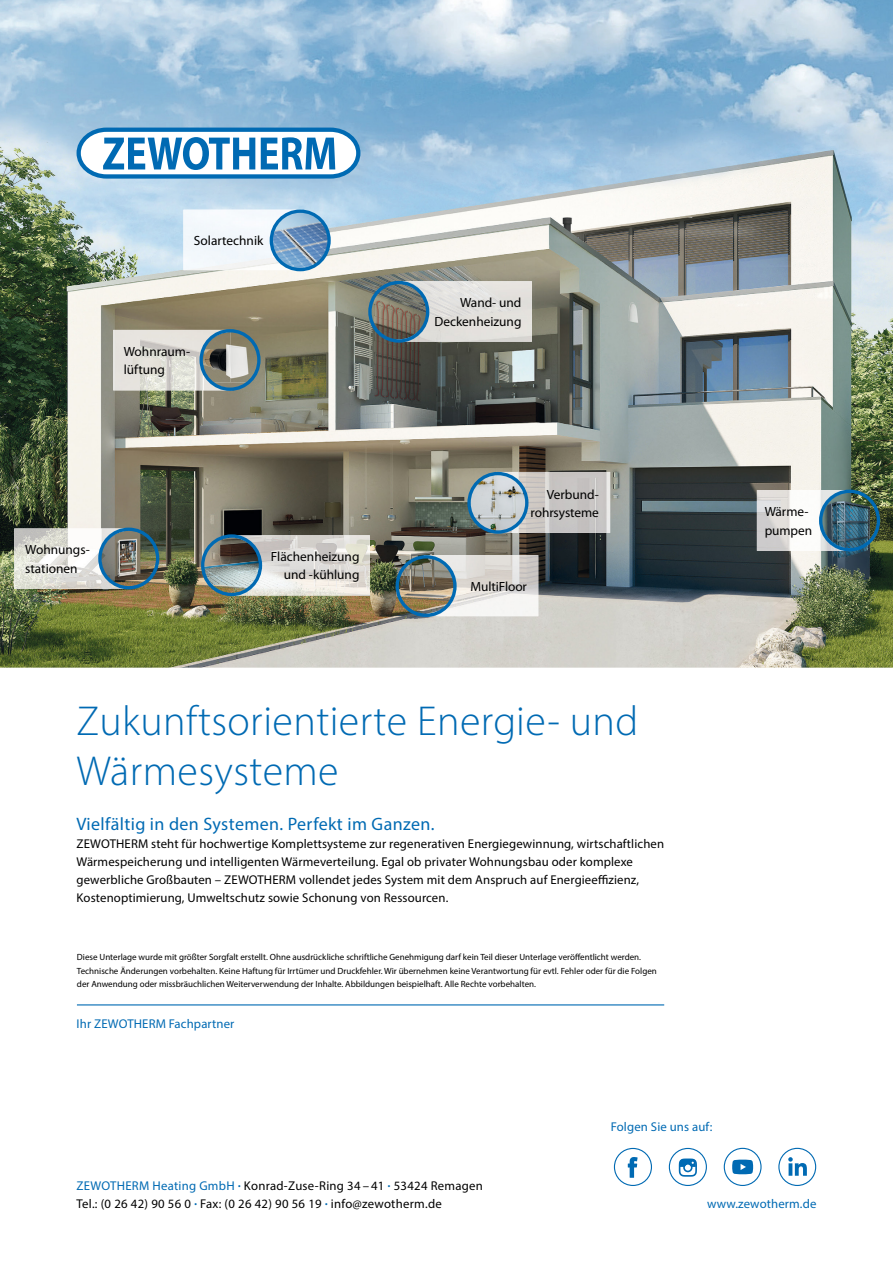
<style>
.page{position:relative;width:893px;height:1263px;background:#fff}
.page>*{position:absolute;margin:0;border:0;box-sizing:border-box;transform-origin:0 0}
.t1{font:300 42px/49.5px "Myriad Pro";letter-spacing:.01em;color:#006ab3}
.t2{font:18px "Myriad Pro";letter-spacing:.02em;color:#006ab3}
.t3{font:13.35px/18.1px "Myriad Pro";color:#000;text-align:right}
.t4{font:12.75px/18px "Myriad Pro";letter-spacing:.01em;color:#000}
.t5{font:12.75px "Myriad Pro";letter-spacing:.01em;color:#006ab3}
.t6{font:9px/13.5px "Myriad Pro";color:#000}
.s1{color:#006ab3}
</style>
<div class="page">
<img style="left:0;top:0;width:893px;height:668px">
<img style="left:503px;top:472px;width:107px;height:61px">
<img style="left:424px;top:555px;width:114px;height:61px">
<img style="left:14px;top:528px;width:117px;height:61px">
<img style="left:757px;top:490px;width:95px;height:61px">
<img style="left:113px;top:330px;width:119px;height:60px">
<img style="left:397px;top:281px;width:135px;height:61px">
<img style="left:229px;top:535px;width:141px;height:60px">
<img style="left:183px;top:210px;width:108px;height:60px">
<img style="left:469px;top:474px;width:58px;height:58px;border-radius:29px">
<div style="left:467px;top:472px;width:61px;height:62px;border:3px solid #006ab3;border-radius:50%"></div>
<div style="left:396px;top:555px;width:61px;height:62px;border:3px solid #006ab3;border-radius:50%"></div>
<div style="left:98px;top:528px;width:61px;height:61px;border:3px solid #006ab3;border-radius:50%"></div>
<div style="left:819px;top:490px;width:61px;height:61px;border:3px solid #006ab3;border-radius:50%"></div>
<img style="left:232px;top:331px;width:27px;height:51px">
<img style="left:201px;top:331px;width:31px;height:51px">
<div style="left:199px;top:329px;width:62px;height:62px;border:3px solid #006ab3;border-radius:50%"></div>
<div style="left:368px;top:281px;width:61px;height:62px;border:3px solid #006ab3;border-radius:50%"></div>
<img style="left:203px;top:561px;width:57px;height:26px">
<div style="left:201px;top:534px;width:61px;height:62px;border:3px solid #006ab3;border-radius:50%"></div>
<img style="left:271px;top:211px;width:58px;height:59px;border-radius:29px">
<div style="left:270px;top:209px;width:61px;height:62px;border:3px solid #006ab3;border-radius:50%"></div>
<hr style="left:77px;top:1004px;width:587px;height:1px;background:#006ab3">
<svg style="left:77px;top:128px;width:283px;height:51px"></svg>
<div style="left:669px;top:1148px;width:38px;height:38px;border:1px solid #006ab3;border-radius:50%"></div>
<svg style="left:679px;top:1158px;width:18px;height:19px"></svg>
<div style="left:614px;top:1148px;width:38px;height:38px;border:1px solid #006ab3;border-radius:50%"></div>
<svg style="left:628px;top:1157px;width:10px;height:21px"></svg>
<div style="left:724px;top:1148px;width:38px;height:38px;border:1px solid #006ab3;border-radius:50%"></div>
<svg style="left:732px;top:1159px;width:21px;height:15px"></svg>
<div style="left:778px;top:1148px;width:38px;height:38px;border:1px solid #006ab3;border-radius:50%"></div>
<svg style="left:788px;top:1157px;width:19px;height:19px"></svg>
<p class="t3" style="left:194px;top:231px;width:71px">Solartechnik</p>
<p class="t3" style="left:124px;top:342px;width:68px;text-align:left">Wohnraum&shy;lüftung</p>
<p class="t3" style="left:25px;top:541px;width:66px;text-align:left">Wohnungs&shy;stationen</p>
<p class="t3" style="left:271px;top:547px;width:90px">Flächenheizung und -kühlung</p>
<p class="t3" style="left:434px;top:294px;width:89px">Wand- und<br>Deckenheizung</p>
<p class="t3" style="left:531px;top:485px;width:70px">Verbund&shy;rohrsysteme</p>
<p class="t3" style="left:470px;top:577px;width:58px">MultiFloor</p>
<h1 class="t1" style="left:77px;top:696px;width:563px">Zukunftsorientierte Energie- und<br>Wärmesysteme</h1>
<h2 class="t2" style="left:77px;top:812px;width:359px">Vielfältig in den Systemen. Perfekt im Ganzen.</h2>
<p class="t4" style="left:77px;top:834px;width:589px">ZEWOTHERM steht für hochwertige Komplettsysteme zur regenerativen Energiegewinnung, wirtschaftlichen Wärmespeicherung und intelligenten Wärmeverteilung. Egal ob privater Wohnungsbau oder komplexe gewerbliche Großbauten – ZEWOTHERM vollendet jedes System mit dem Anspruch auf Energieeffizienz, Kostenoptimierung, Umweltschutz sowie Schonung von Ressourcen.</p>
<p class="t6" style="left:77px;top:950px;width:581px">Diese Unterlage wurde mit größter Sorgfalt erstellt. Ohne ausdrückliche schriftliche Genehmigung darf kein Teil dieser Unterlage veröffentlicht werden.<br>Technische Änderungen vorbehalten. Keine Haftung für Irrtümer und Druckfehler. Wir übernehmen keine Verantwortung für evtl. Fehler oder für die Folgen der Anwendung oder missbräuchlichen Weiterverwendung der Inhalte. Abbildungen beispielhaft. Alle Rechte vorbehalten.</p>
<p class="t5" style="left:77px;top:1015px;width:159px">Ihr ZEWOTHERM Fachpartner</p>
<p class="t5" style="left:611px;top:1119px;width:103px">Folgen Sie uns auf:</p>
<p class="t3" style="left:765px;top:502px;width:49px;text-align:left">Wärme&shy;pumpen</p>
<p class="t4" style="left:77px;top:1176px;width:408px"><span class="s1">ZEWOTHERM Heating GmbH</span> <sup>.</sup> Konrad-Zuse-Ring 34 – 41 <sup>.</sup> 53424 Remagen<br>Tel.: (0 26 42) 90 56 0 <sup>.</sup> Fax: (0 26 42) 90 56 19 <sup>.</sup> info@zewotherm.de</p>
<p class="t5" style="left:707px;top:1195px;width:111px">www.zewotherm.de</p>
</div>
